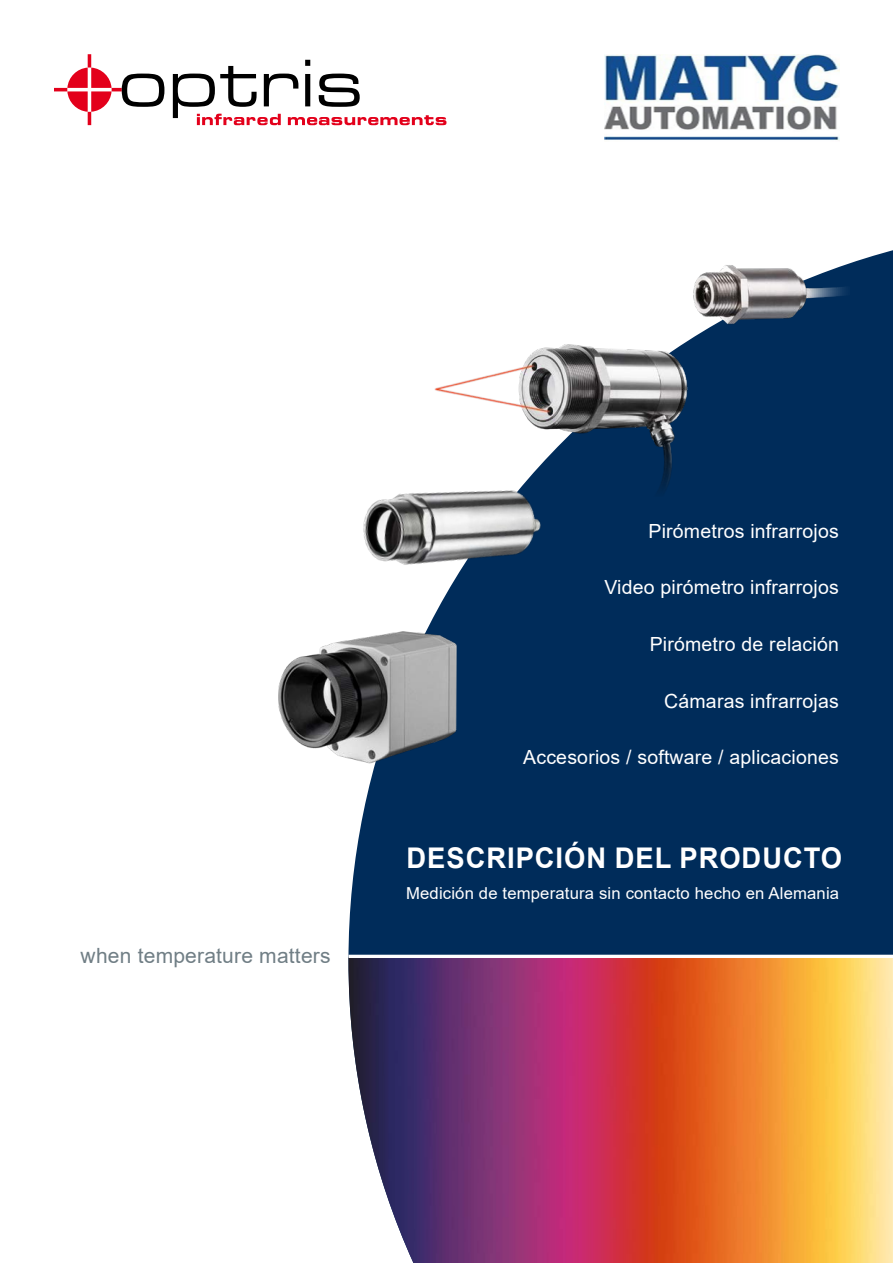
<style>
.page{position:relative;width:893px;height:1263px;background:#fff}
.page>*{position:absolute;margin:0;border:0;box-sizing:border-box;transform-origin:0 0}
.t1{font:700 28.5px "Arial";letter-spacing:.035em;color:#fff;scale:.96 1}
.t2{font:21px "Arial";letter-spacing:.01em;color:#707e85}
.t3{font:19.5px "Arial";letter-spacing:.01em;color:#fff}
.t4{font:16.5px "Arial";letter-spacing:.01em;color:#fff}
</style>
<div class="page">
<svg style="left:348px;top:250px;width:545px;height:707px;fill:#002c5a"></svg>
<img style="left:348px;top:957px;width:545px;height:306px">
<hr style="left:349px;top:955px;width:544px;height:3px;background:#fff">
<svg style="left:54px;top:54px;width:110px;height:71px"></svg>
<svg style="left:173px;top:60px;width:273px;height:65px"></svg>
<img style="left:348px;top:446px;width:220px;height:166px">
<img style="left:428px;top:341px;width:267px;height:156px">
<img style="left:278px;top:620px;width:185px;height:151px">
<img style="left:686px;top:257px;width:164px;height:77px">
<img style="left:604px;top:54px;width:235px;height:86px">
<p class="t2" style="left:81px;top:941px;width:251px">when temperature matters</p>
<p class="t3" style="left:648px;top:518px;width:192px">Pirómetros infrarrojos</p>
<p class="t3" style="left:604px;top:574px;width:236px">Video pirómetro infrarrojos</p>
<p class="t3" style="left:650px;top:631px;width:191px">Pirómetro de relación</p>
<p class="t3" style="left:664px;top:687px;width:176px">Cámaras infrarrojas</p>
<p class="t3" style="left:523px;top:744px;width:317px">Accesorios / software / aplicaciones</p>
<h1 class="t1" style="left:407px;top:838px;width:455px">DESCRIPCIÓN DEL PRODUCTO</h1>
<p class="t4" style="left:406px;top:881px;width:435px">Medición de temperatura sin contacto hecho en Alemania</p>
</div>
